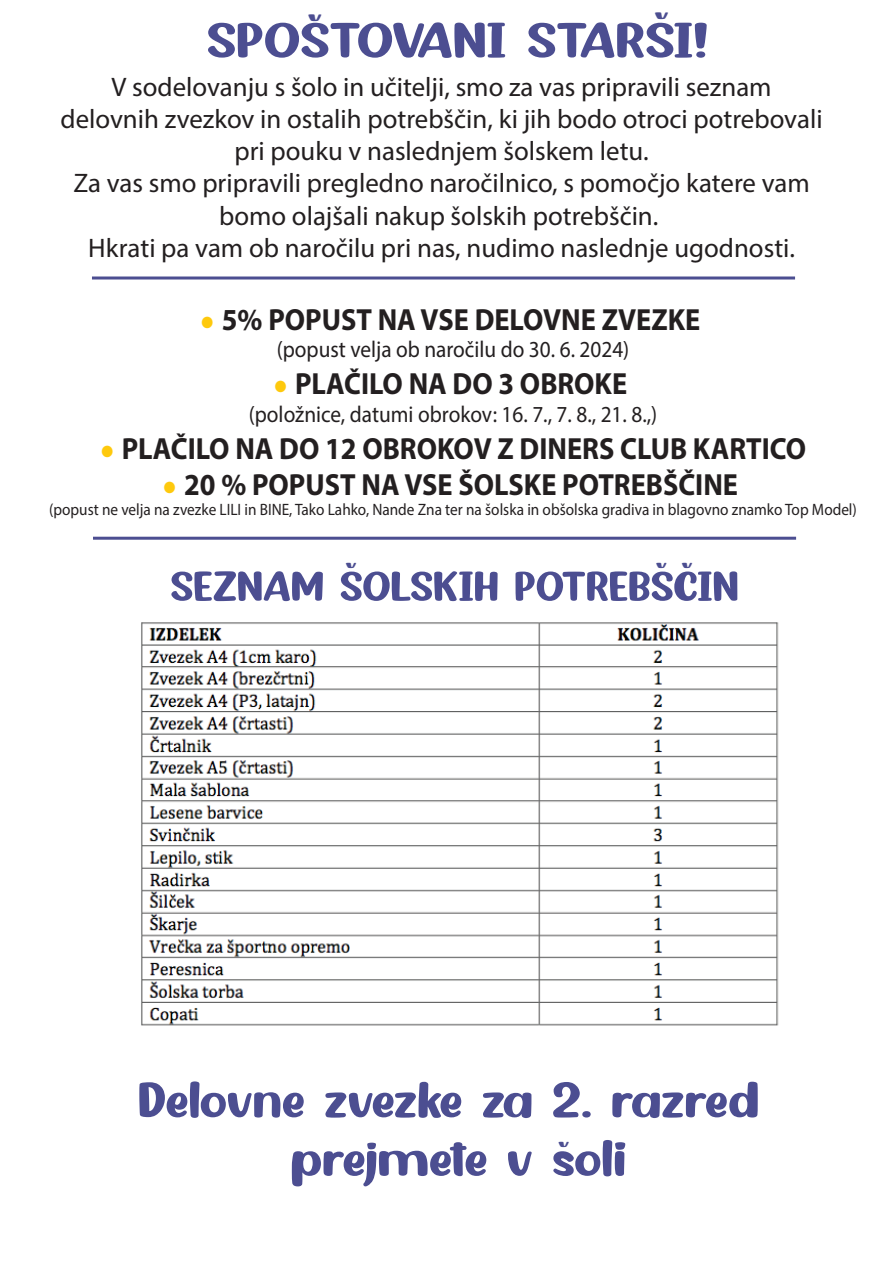
<style>
.page{position:relative;width:893px;height:1263px;background:#fff}
.page>*{position:absolute;margin:0;border:0;box-sizing:border-box;transform-origin:0 0}
.t1{font:48.75px/58.5px "Happy Lucky";color:#4c4e91;text-align:center;scale:1.34 1}
.t2{font:48px "Happy Lucky";letter-spacing:-.005em;color:#4c4e91;scale:1.45 1}
.t3{font:40.35px "Happy Lucky";color:#4c4e91;scale:1.34 1}
.t4{font:700 30.75px "Myriad Pro";color:#231f20;scale:.93 1}
.t5{font:26.85px/32.2px "Myriad Pro";color:#231f20;text-align:center}
.t6{font:22.95px "Myriad Pro";color:#231f20;scale:.93 1}
.t7{font:16.5px "Myriad Pro";color:#231f20;scale:.93 1}
.t8{font:9.75px "Caramel Sweets";color:#4c4e91;scale:2.7 1}
.t9{font:7.65px "Caramel Sweets";color:#4c4e91;scale:2.7 1}
.s1{font-family:"Arial";font-weight:400;font-size:26.85px;color:#fec90d}
</style>
<div class="page">
<img style="left:141px;top:622px;width:638px;height:404px">
<hr style="left:92px;top:276px;width:703px;height:3px;background:#4c4e91">
<hr style="left:93px;top:537px;width:703px;height:3px;background:#4c4e91">
<p class="t8" style="left:308px;top:12px;width:7px">V</p>
<p class="t8" style="left:655px;top:11px;width:7px">V</p>
<h2 class="t2" style="left:208px;top:22px;width:347px">SPOSTOVANI STARSI!</h2>
<p class="t5" style="left:61px;top:70px;width:763px">V sodelovanju s šolo in učitelji, smo za vas pripravili seznam delovnih zvezkov in ostalih potrebščin, ki jih bodo otroci potrebovali pri pouku v naslednjem šolskem letu.<br>Za vas smo pripravili pregledno naročilnico, s pomočjo katere vam bomo olajšali nakup šolskih potrebščin.<br>Hkrati pa vam ob naročilu pri nas, nudimo naslednje ugodnosti.</p>
<p class="t4" style="left:200px;top:299px;width:540px"><span class="s1">●</span> 5% POPUST NA VSE DELOVNE ZVEZKE</p>
<p class="t6" style="left:277px;top:335px;width:381px">(popust velja ob naročilu do 30. 6. 2024)</p>
<p class="t4" style="left:273px;top:364px;width:382px"><span class="s1">●</span> PLAČILO NA DO 3 OBROKE</p>
<p class="t6" style="left:249px;top:400px;width:441px">(položnice, datumi obrokov: 16. 7., 7. 8., 21. 8.,)</p>
<p class="t4" style="left:100px;top:428px;width:761px"><span class="s1">●</span> PLAČILO NA DO 12 OBROKOV Z DINERS CLUB KARTICO</p>
<p class="t4" style="left:162px;top:465px;width:621px"><span class="s1">●</span> 20 % POPUST NA VSE ŠOLSKE POTREBŠČINE</p>
<p class="t7" style="left:49px;top:499px;width:870px">(popust ne velja na zvezke LILI in BINE, Tako Lahko, Nande Zna ter na šolska in obšolska gradiva in blagovno znamko Top Model)</p>
<p class="t9" style="left:346px;top:562px;width:5px">V</p>
<p class="t9" style="left:656px;top:562px;width:5px">V</p>
<p class="t9" style="left:682px;top:562px;width:5px">V</p>
<h3 class="t3" style="left:171px;top:571px;width:425px">SEZNAM SOLSKIH POTREBSCIN</h3>
<h1 class="t1" style="left:139px;top:1076px;width:465px">Delovne zvezke za 2. razred prejmete v soli</h1>
<p class="t9" style="left:558px;top:1141px;width:5px">V</p>
</div>
